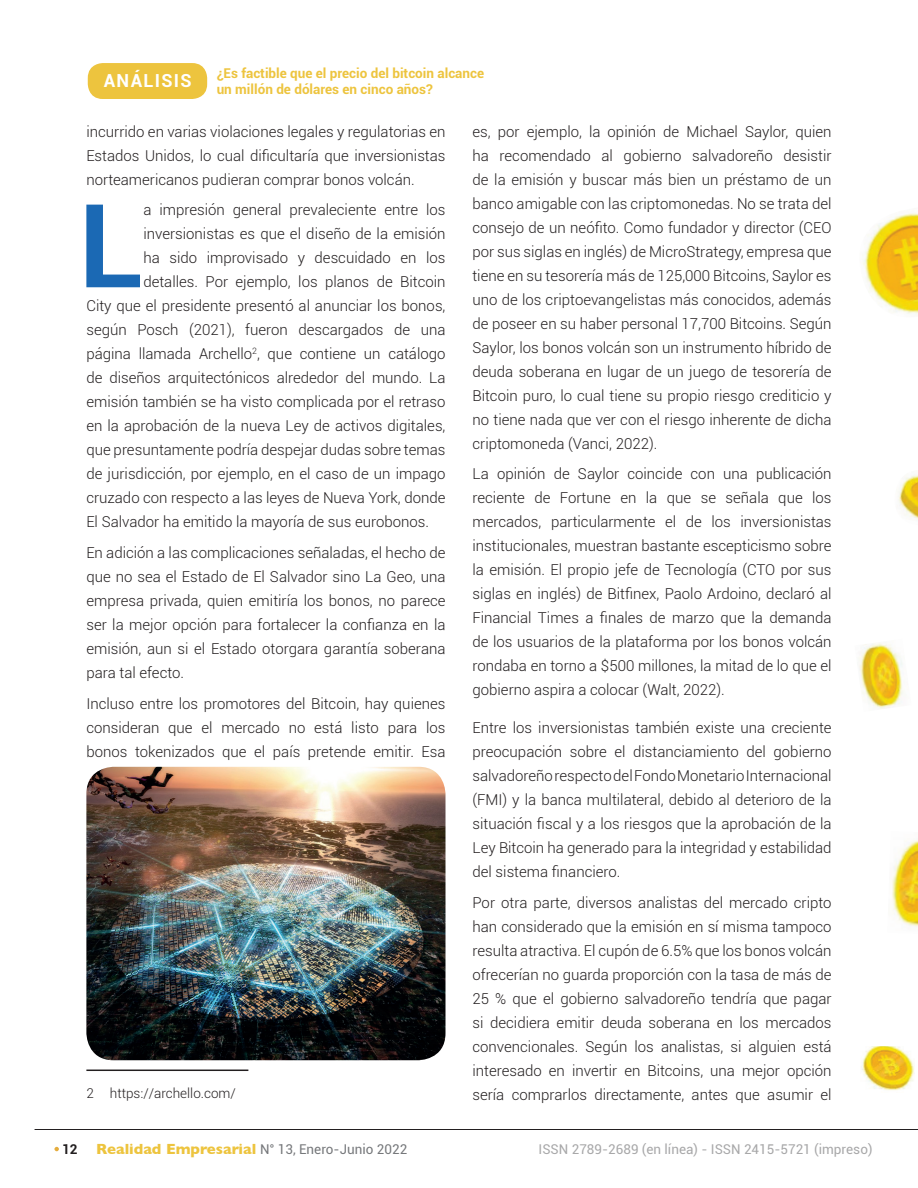
<style>
.page{position:relative;width:918px;height:1188px;background:#fff}
.page>*{position:absolute;margin:0;border:0;box-sizing:border-box;transform-origin:0 0}
.t1{font:700 116.25px "Roboto";color:#1b69b4}
.t2{font:700 18px "Roboto";letter-spacing:.075em;color:#fff}
.t3{font:300 15px/24px "Roboto";color:#231f20;text-align:justify}
.t4{font:700 13.5px/16.2px "Roboto";color:#edc43e}
.t5{font:13.5px "Roboto";color:#a8a8a9}
.t6{font:13.5px "Roboto";color:#76787b}
.t7{font:300 13.5px "Roboto";color:#231f20}
.s1{font-weight:700;color:#231f20}
.s2{font-family:"Gill Sans";font-weight:700;font-size:15px;color:#edc43e}
</style>
<div class="page">
<svg style="left:54px;top:1147px;width:5px;height:4px"></svg>
<hr style="left:35px;top:1129px;width:883px;height:1px;background:#231f20">
<div style="left:88px;top:63px;width:119px;height:36px;background:#edc43e;border-radius:15px"></div>
<hr style="left:86px;top:1070px;width:162px;height:1px;background:#231f20">
<img style="left:898px;top:474px;width:20px;height:46px">
<img style="left:863px;top:213px;width:55px;height:101px">
<img style="left:891px;top:839px;width:27px;height:88px">
<img style="left:859px;top:643px;width:45px;height:66px">
<img style="left:861px;top:1046px;width:53px;height:44px">
<img style="left:86px;top:767px;width:360px;height:293px">
<p class="t2" style="left:104px;top:68px;width:90px">ANÁLISIS</p>
<p class="t4" style="left:217px;top:64px;width:269px">¿Es factible que el precio del bitcoin alcance un millón de dólares en cinco años?</p>
<p class="t3" style="left:86px;top:119px;width:361px">incurrido en varias violaciones legales y regulatorias en Estados Unidos, lo cual dificultaría que inversionistas norteamericanos pudieran comprar bonos volcán.</p>
<h1 class="t1" style="left:79px;top:164px;width:66px">L</h1>
<p class="t3" style="left:143px;top:197px;width:304px">a impresión general prevaleciente entre los</p>
<p class="t3" style="left:143px;top:221px;width:304px">inversionistas es que el diseño de la emisión</p>
<p class="t3" style="left:143px;top:245px;width:304px">ha sido improvisado y descuidado en los</p>
<p class="t3" style="left:143px;top:269px;width:304px">detalles. Por ejemplo, los planos de Bitcoin</p>
<p class="t3" style="left:86px;top:293px;width:361px">City que el presidente presentó al anunciar los bonos,</p>
<p class="t3" style="left:86px;top:317px;width:361px">según Posch (2021), fueron descargados de una</p>
<p class="t3" style="left:86px;top:341px;width:361px">página llamada Archello<sup>2</sup>, que contiene un catálogo</p>
<p class="t3" style="left:86px;top:365px;width:361px">de diseños arquitectónicos alrededor del mundo. La</p>
<p class="t3" style="left:86px;top:389px;width:361px">emisión también se ha visto complicada por el retraso</p>
<p class="t3" style="left:86px;top:413px;width:361px">en la aprobación de la nueva Ley de activos digitales,</p>
<p class="t3" style="left:86px;top:437px;width:361px">que presuntamente podría despejar dudas sobre temas</p>
<p class="t3" style="left:86px;top:461px;width:361px">de jurisdicción, por ejemplo, en el caso de un impago</p>
<p class="t3" style="left:86px;top:485px;width:361px">cruzado con respecto a las leyes de Nueva York, donde</p>
<p class="t3" style="left:86px;top:509px;width:344px">El Salvador ha emitido la mayoría de sus eurobonos.</p>
<p class="t3" style="left:86px;top:540px;width:361px">En adición a las complicaciones señaladas, el hecho de que no sea el Estado de El Salvador sino La Geo, una empresa privada, quien emitiría los bonos, no parece ser la mejor opción para fortalecer la confianza en la emisión, aun si el Estado otorgara garantía soberana para tal efecto.</p>
<p class="t3" style="left:86px;top:691px;width:361px">Incluso entre los promotores del Bitcoin, hay quienes consideran que el mercado no está listo para los bonos tokenizados que el país pretende emitir. Esa</p>
<p class="t7" style="left:86px;top:1084px;width:151px">2 https://archello.com/</p>
<p class="t6" style="left:62px;top:1140px;width:347px"><span class="s1">12</span> <span class="s2">Realidad Empresarial</span> N° 13, Enero-Junio 2022</p>
<p class="t3" style="left:472px;top:119px;width:361px">es, por ejemplo, la opinión de Michael Saylor, quien ha recomendado al gobierno salvadoreño desistir de la emisión y buscar más bien un préstamo de un banco amigable con las criptomonedas. No se trata del consejo de un neófito. Como fundador y director (CEO por sus siglas en inglés) de MicroStrategy, empresa que tiene en su tesorería más de 125,000 Bitcoins, Saylor es uno de los criptoevangelistas más conocidos, además de poseer en su haber personal 17,700 Bitcoins. Según Saylor, los bonos volcán son un instrumento híbrido de deuda soberana en lugar de un juego de tesorería de Bitcoin puro, lo cual tiene su propio riesgo crediticio y no tiene nada que ver con el riesgo inherente de dicha criptomoneda (Vanci, 2022).</p>
<p class="t3" style="left:472px;top:461px;width:361px">La opinión de Saylor coincide con una publicación reciente de Fortune en la que se señala que los mercados, particularmente el de los inversionistas institucionales, muestran bastante escepticismo sobre la emisión. El propio jefe de Tecnología (CTO por sus siglas en inglés) de Bitfinex, Paolo Ardoino, declaró al Financial Times a finales de marzo que la demanda de los usuarios de la plataforma por los bonos volcán rondaba en torno a $500 millones, la mitad de lo que el gobierno aspira a colocar (Walt, 2022).</p>
<p class="t3" style="left:472px;top:715px;width:361px">Entre los inversionistas también existe una creciente preocupación sobre el distanciamiento del gobierno salvadoreño respecto del Fondo Monetario Internacional (FMI) y la banca multilateral, debido al deterioro de la situación fiscal y a los riesgos que la aprobación de la Ley Bitcoin ha generado para la integridad y estabilidad del sistema financiero.</p>
<p class="t3" style="left:472px;top:890px;width:361px">Por otra parte, diversos analistas del mercado cripto han considerado que la emisión en sí misma tampoco resulta atractiva. El cupón de 6.5% que los bonos volcán ofrecerían no guarda proporción con la tasa de más de 25 % que el gobierno salvadoreño tendría que pagar si decidiera emitir deuda soberana en los mercados convencionales. Según los analistas, si alguien está interesado en invertir en Bitcoins, una mejor opción sería comprarlos directamente, antes que asumir el</p>
<p class="t5" style="left:539px;top:1140px;width:335px">ISSN 2789-2689 (en línea) - ISSN 2415-5721 (impreso)</p>
</div>
